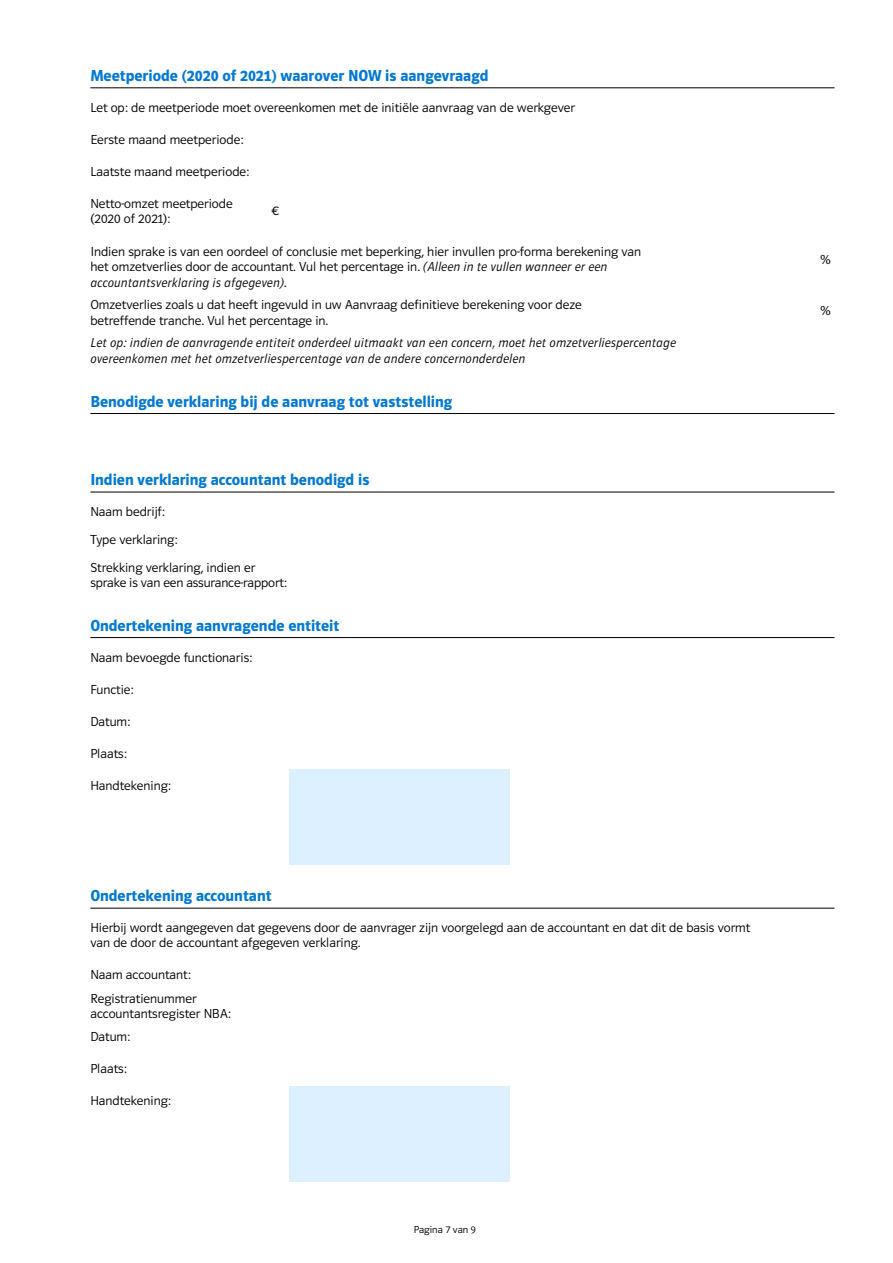
<style>
.page{position:relative;width:893px;height:1263px;background:#fff}
.page>*{position:absolute;margin:0;border:0;box-sizing:border-box;transform-origin:0 0}
.t1{font:700 16.5px "UWV Sans 2010";color:#0078d2}
.t2{font:300 13.5px/15.8px "UWV Sans 2010";color:#000}
.t3{font:italic 300 13.5px/15.8px "UWV Sans 2010";color:#000}
.t4{font:300 10.5px "UWV Sans 2010";color:#000}
.s1{font-style:italic}
</style>
<div class="page">
<hr style="left:90px;top:87px;width:744px;height:1px;background:#000">
<hr style="left:90px;top:413px;width:744px;height:1px;background:#000">
<hr style="left:90px;top:492px;width:744px;height:1px;background:#000">
<hr style="left:90px;top:637px;width:744px;height:1px;background:#000">
<hr style="left:90px;top:908px;width:744px;height:1px;background:#000">
<div style="left:290px;top:769px;width:220px;height:95px;background:#dcf0ff"></div>
<div style="left:290px;top:1086px;width:220px;height:95px;background:#dcf0ff"></div>
<p class="t1" style="left:90px;top:67px;width:400px">Meetperiode (2020 of 2021) waarover NOW is aangevraagd</p>
<p class="t2" style="left:90px;top:100px;width:486px">Let op: de meetperiode moet overeenkomen met de initiële aanvraag van de werkgever</p>
<p class="t2" style="left:90px;top:132px;width:155px">Eerste maand meetperiode:</p>
<p class="t2" style="left:90px;top:164px;width:161px">Laatste maand meetperiode:</p>
<p class="t2" style="left:90px;top:196px;width:144px;line-height:15px">Netto-omzet meetperiode (2020 of 2021):</p>
<p class="t2" style="left:90px;top:243px;width:552px">Indien sprake is van een oordeel of conclusie met beperking, hier invullen pro-forma berekening van het omzetverlies door de accountant. Vul het percentage in. <span class="s1">(Alleen in te vullen wanneer er een accountantsverklaring is afgegeven).</span></p>
<p class="t2" style="left:90px;top:297px;width:493px">Omzetverlies zoals u dat heeft ingevuld in uw Aanvraag definitieve berekening voor deze betreffende tranche. Vul het percentage in.</p>
<p class="t3" style="left:90px;top:335px;width:587px">Let op: indien de aanvragende entiteit onderdeel uitmaakt van een concern, moet het omzetverliespercentage overeenkomen met het omzetverliespercentage van de andere concernonderdelen</p>
<p class="t1" style="left:90px;top:393px;width:363px">Benodigde verklaring bij de aanvraag tot vaststelling</p>
<p class="t2" style="left:272px;top:203px;width:9px">€</p>
<p class="t1" style="left:90px;top:471px;width:281px">Indien verklaring accountant benodigd is</p>
<p class="t2" style="left:90px;top:498px;width:166px;line-height:27.8px">Naam bedrijf:<br>Type verklaring:<br>Strekking verklaring, indien er</p>
<p class="t2" style="left:90px;top:574px;width:198px">sprake is van een assurance-rapport:</p>
<p class="t1" style="left:90px;top:617px;width:250px">Ondertekening aanvragende entiteit</p>
<p class="t2" style="left:90px;top:649px;width:164px">Naam bevoegde functionaris:</p>
<p class="t2" style="left:90px;top:681px;width:45px">Functie:</p>
<p class="t2" style="left:90px;top:713px;width:42px">Datum:</p>
<p class="t2" style="left:90px;top:745px;width:38px">Plaats:</p>
<p class="t2" style="left:90px;top:777px;width:82px">Handtekening:</p>
<p class="t1" style="left:90px;top:887px;width:183px">Ondertekening accountant</p>
<p class="t2" style="left:90px;top:920px;width:661px;line-height:15px">Hierbij wordt aangegeven dat gegevens door de aanvrager zijn voorgelegd aan de accountant en dat dit de basis vormt van de door de accountant afgegeven verklaring.</p>
<p class="t2" style="left:90px;top:963px;width:108px;line-height:23.5px">Naam accountant:<br>Registratienummer</p>
<p class="t2" style="left:90px;top:1001px;width:142px;line-height:23.5px">accountantsregister NBA:<br>Datum:</p>
<p class="t2" style="left:90px;top:1061px;width:38px">Plaats:</p>
<p class="t2" style="left:90px;top:1093px;width:82px">Handtekening:</p>
<p class="t4" style="left:414px;top:1224px;width:64px">Pagina 7 van 9</p>
<p class="t2" style="left:821px;top:252px;width:12px">%</p>
<p class="t2" style="left:821px;top:302px;width:12px">%</p>
</div>
